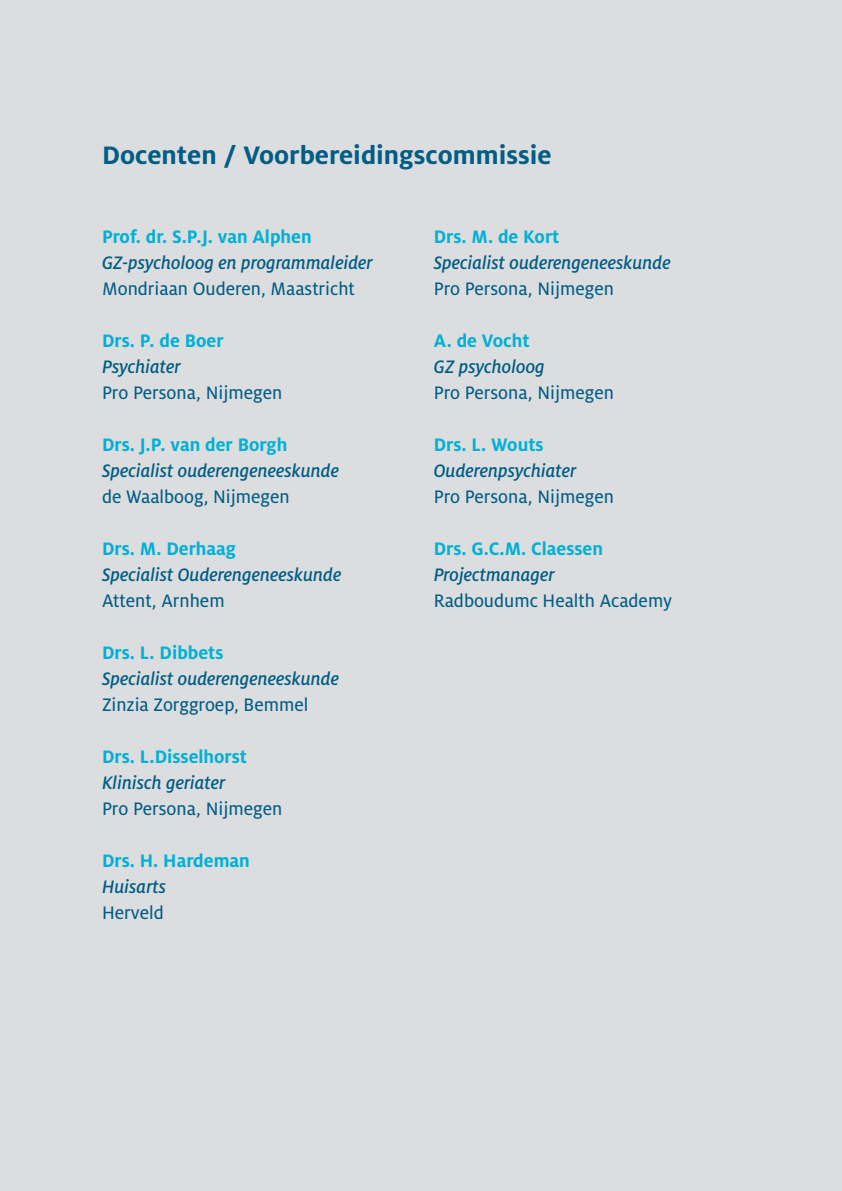
<style>
.page{position:relative;width:842px;height:1191px;background:#dcdddf}
.page>*{position:absolute;margin:0;border:0;box-sizing:border-box;transform-origin:0 0}
.t1{font:700 28px "Milo OT";color:#005d85}
.t2{font:italic 500 20px "Milo OT";color:#005d85}
.t3{font:20px "Milo OT Text";color:#005d85}
.t4{font:700 20px "Milo OT";color:#00b1d5}
</style>
<div class="page">
<h1 class="t1" style="left:102px;top:139px;width:451px">Docenten / Voorbereidingscommissie</h1>
<p class="t4" style="left:102px;top:225px;width:211px">Prof. dr. S.P.J. van Alphen</p>
<p class="t2" style="left:102px;top:251px;width:272px">GZ-psycholoog en programmaleider</p>
<p class="t3" style="left:102px;top:277px;width:254px">Mondriaan Ouderen, Maastricht</p>
<p class="t4" style="left:102px;top:329px;width:123px">Drs. P. de Boer</p>
<p class="t2" style="left:102px;top:355px;width:80px">Psychiater</p>
<p class="t3" style="left:102px;top:381px;width:182px">Pro Persona, Nijmegen</p>
<p class="t4" style="left:102px;top:433px;width:187px">Drs. J.P. van der Borgh</p>
<p class="t2" style="left:102px;top:459px;width:238px">Specialist ouderengeneeskunde</p>
<p class="t3" style="left:102px;top:485px;width:189px">de Waalboog, Nijmegen</p>
<p class="t4" style="left:102px;top:537px;width:136px">Drs. M. Derhaag</p>
<p class="t2" style="left:102px;top:563px;width:241px">Specialist Ouderengeneeskunde</p>
<p class="t3" style="left:102px;top:589px;width:124px">Attent, Arnhem</p>
<p class="t4" style="left:102px;top:641px;width:123px">Drs. L. Dibbets</p>
<p class="t2" style="left:102px;top:667px;width:238px">Specialist ouderengeneeskunde</p>
<p class="t3" style="left:102px;top:693px;width:208px">Zinzia Zorggroep, Bemmel</p>
<p class="t4" style="left:102px;top:745px;width:147px">Drs. L.Disselhorst</p>
<p class="t2" style="left:102px;top:771px;width:125px">Klinisch geriater</p>
<p class="t3" style="left:102px;top:797px;width:182px">Pro Persona, Nijmegen</p>
<p class="t4" style="left:102px;top:849px;width:149px">Drs. H. Hardeman</p>
<p class="t2" style="left:102px;top:875px;width:66px">Huisarts</p>
<p class="t3" style="left:102px;top:901px;width:63px">Herveld</p>
<p class="t4" style="left:434px;top:225px;width:127px">Drs. M. de Kort</p>
<p class="t2" style="left:434px;top:251px;width:238px">Specialist ouderengeneeskunde</p>
<p class="t3" style="left:434px;top:277px;width:182px">Pro Persona, Nijmegen</p>
<p class="t4" style="left:434px;top:329px;width:97px">A. de Vocht</p>
<p class="t2" style="left:434px;top:355px;width:113px">GZ psycholoog</p>
<p class="t3" style="left:434px;top:381px;width:182px">Pro Persona, Nijmegen</p>
<p class="t4" style="left:434px;top:433px;width:111px">Drs. L. Wouts</p>
<p class="t2" style="left:434px;top:459px;width:144px">Ouderenpsychiater</p>
<p class="t3" style="left:434px;top:485px;width:182px">Pro Persona, Nijmegen</p>
<p class="t4" style="left:434px;top:537px;width:171px">Drs. G.C.M. Claessen</p>
<p class="t2" style="left:434px;top:563px;width:122px">Projectmanager</p>
<p class="t3" style="left:434px;top:589px;width:240px">Radboudumc Health Academy</p>
</div>
